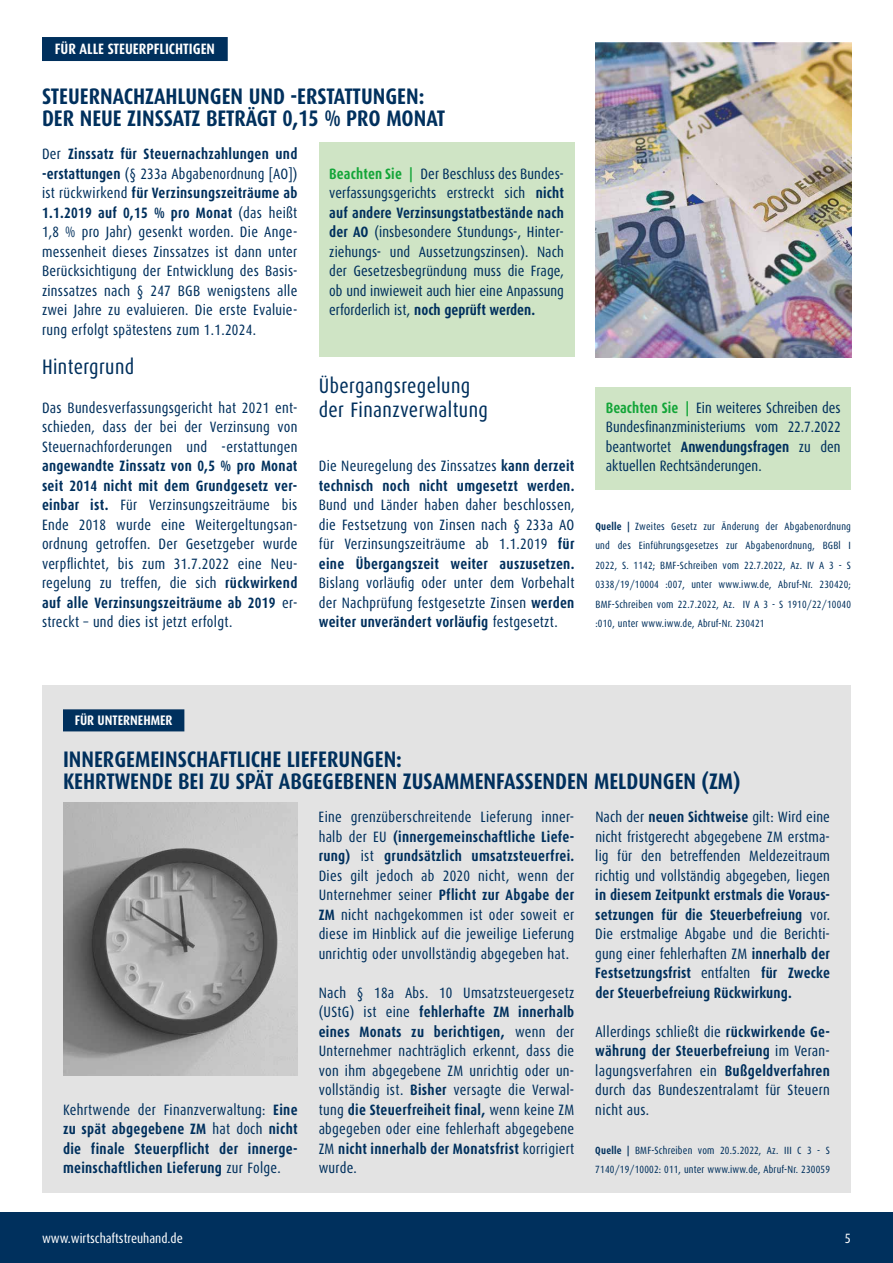
<style>
.page{position:relative;width:893px;height:1263px;background:#fff}
.page>*{position:absolute;margin:0;border:0;box-sizing:border-box;transform-origin:0 0}
.t1{font:700 22.5px/22.5px "Dax Condensed";color:#00305d}
.t2{font:21px/24px "Dax Condensed";letter-spacing:.02em;color:#00305d}
.t3{font:15px/19.5px "Dax Condensed";letter-spacing:.02em;color:#00305d;text-align:justify}
.t4{font:700 15px/19.5px "Dax Condensed";letter-spacing:.02em;color:#00305d;text-align:justify}
.t5{font:700 15px "Dax Condensed";color:#fff}
.t6{font:700 13.8px "Dax Condensed";color:#fff}
.t7{font:13.5px "Dax Condensed";color:#fff}
.t8{font:10.5px/19.5px "Dax Condensed";letter-spacing:.02em;color:#00305d;text-align:justify}
.s1{font-weight:700}
.s2{font-weight:700;color:#13a538}
.s3{font-weight:400}
</style>
<div class="page">
<div style="left:0;top:1212px;width:893px;height:51px;background:#00305d"></div>
<div style="left:42px;top:686px;width:809px;height:507px;background:#e3e3e3"></div>
<div style="left:42px;top:37px;width:186px;height:24px;background:#00305d"></div>
<div style="left:319px;top:143px;width:255px;height:214px;background:#cfe4c5"></div>
<div style="left:595px;top:387px;width:256px;height:102px;background:#cfe4c5"></div>
<div style="left:63px;top:709px;width:121px;height:22px;background:#00305d"></div>
<img style="left:595px;top:42px;width:256px;height:315px">
<img style="left:63px;top:803px;width:235px;height:273px">
<p class="t5" style="left:55px;top:40px;width:162px">FÜR ALLE STEUERPFLICHTIGEN</p>
<h1 class="t1" style="left:42px;top:85px;width:405px">STEUERNACHZAHLUNGEN UND -ERSTATTUNGEN:<br>DER NEUE ZINSSATZ BETRÄGT 0,15 % PRO MONAT</h1>
<p class="t3" style="left:42px;top:144px;width:257px">Der <span class="s1">Zinssatz für Steuernachzahlungen und -erstattungen</span> (§ 233a Abgabenordnung [AO]) ist rückwirkend <span class="s1">für Verzinsungszeiträume ab 1.1.2019 auf 0,15 % pro Monat</span> (das heißt 1,8 % pro Jahr) gesenkt worden. Die Ange&shy;messenheit dieses Zinssatzes ist dann unter Berücksichtigung der Entwicklung des Basis&shy;zinssatzes nach § 247 BGB wenigstens alle zwei Jahre zu evaluieren. Die erste Evaluie&shy;rung erfolgt spätestens zum 1.1.2024.</p>
<h2 class="t2" style="left:42px;top:355px;width:94px">Hintergrund</h2>
<p class="t3" style="left:42px;top:398px;width:257px">Das Bundesverfassungsgericht hat 2021 ent&shy;schieden, dass der bei der Verzinsung von Steuernachforderungen und -erstattungen</p>
<p class="t3" style="left:42px;top:456px;width:257px"><span class="s1">angewandte Zinssatz von 0,5 % pro Monat seit 2014 nicht mit dem Grundgesetz ver&shy;einbar ist.</span> Für Verzinsungszeiträume bis Ende 2018 wurde eine Weitergeltungsan&shy;ordnung getroffen. Der Gesetzgeber wurde verpflichtet, bis zum 31.7.2022 eine Neu&shy;regelung zu treffen, die sich <span class="s1">rückwirkend auf alle Verzinsungszeiträume ab 2019</span> er&shy;streckt – und dies ist jetzt erfolgt.</p>
<p class="t3" style="left:329px;top:164px;width:236px"><span class="s2">Beachten Sie |</span> Der Beschluss des Bundes&shy;verfassungsgerichts erstreckt sich <span class="s1">nicht auf andere Verzinsungstatbestände nach der AO</span> (insbesondere Stundungs-, Hinter&shy;ziehungs- und Aussetzungszinsen). Nach der Gesetzesbegründung muss die Frage, ob und inwieweit auch hier eine Anpassung erforderlich ist, <span class="s1">noch geprüft werden.</span></p>
<h2 class="t2" style="left:319px;top:374px;width:171px">Übergangsregelung der Finanzverwaltung</h2>
<p class="t4" style="left:319px;top:456px;width:257px"><span class="s3">Die Neuregelung des Zinssatzes</span> kann derzeit technisch noch nicht umgesetzt werden.</p>
<p class="t3" style="left:319px;top:495px;width:257px">Bund und Länder haben daher beschlossen, die Festsetzung von Zinsen nach § 233a AO für Verzinsungszeiträume ab 1.1.2019 <span class="s1">für eine Übergangszeit weiter auszusetzen.</span></p>
<p class="t3" style="left:319px;top:573px;width:257px">Bislang vorläufig oder unter dem Vorbehalt der Nachprüfung festgesetzte Zinsen <span class="s1">werden weiter unverändert vorläufig</span> festgesetzt.</p>
<p class="t3" style="left:606px;top:398px;width:236px"><span class="s2">Beachten Sie |</span> Ein weiteres Schreiben des Bundesfinanzministeriums vom 22.7.2022 beantwortet <span class="s1">Anwendungsfragen</span> zu den aktuellen Rechtsänderungen.</p>
<p class="t8" style="left:595px;top:516px;width:257px"><span class="s1">Quelle |</span> Zweites Gesetz zur Änderung der Abgabenordnung und des Einführungsgesetzes zur Abgabenordnung, BGBl I 2022, S. 1142; BMF-Schreiben vom 22.7.2022, Az. IV A 3 - S 0338/19/10004 :007, unter www.iww.de, Abruf-Nr. 230420; BMF-Schreiben vom 22.7.2022, Az. IV A 3 - S 1910/22/10040 :010, unter www.iww.de, Abruf-Nr. 230421</p>
<p class="t6" style="left:75px;top:712px;width:99px">FÜR UNTERNEHMER</p>
<h1 class="t1" style="left:63px;top:748px;width:679px">INNERGEMEINSCHAFTLICHE LIEFERUNGEN:<br>KEHRTWENDE BEI ZU SPÄT ABGEGEBENEN ZUSAMMENFASSENDEN MELDUNGEN (ZM)</h1>
<p class="t4" style="left:63px;top:1100px;width:236px"><span class="s3">Kehrtwende der Finanzverwaltung:</span> Eine zu spät abgegebene ZM <span class="s3">hat doch</span> nicht die finale Steuerpflicht der innerge&shy;meinschaftlichen Lieferung <span class="s3">zur Folge.</span></p>
<p class="t3" style="left:319px;top:807px;width:257px">Eine grenzüberschreitende Lieferung inner&shy;halb der EU <span class="s1">(innergemeinschaftliche Liefe&shy;rung)</span> ist <span class="s1">grundsätzlich umsatzsteuerfrei.<br></span>Dies gilt jedoch ab 2020 nicht, wenn der Unternehmer seiner <span class="s1">Pflicht zur Abgabe der ZM</span> nicht nachgekommen ist oder soweit er diese im Hinblick auf die jeweilige Lieferung unrichtig oder unvollständig abgegeben hat.</p>
<p class="t3" style="left:319px;top:983px;width:257px">Nach § 18a Abs. 10 Umsatzsteuergesetz (UStG) ist eine <span class="s1">fehlerhafte ZM innerhalb eines Monats zu berichtigen,</span> wenn der Unternehmer nachträglich erkennt, dass die von ihm abgegebene ZM unrichtig oder un&shy;vollständig ist. <span class="s1">Bisher</span> versagte die Verwal&shy;tung <span class="s1">die Steuerfreiheit final,</span> wenn keine ZM abgegeben oder eine fehlerhaft abgegebene ZM <span class="s1">nicht innerhalb der Monatsfrist</span> korrigiert wurde.</p>
<p class="t3" style="left:595px;top:807px;width:236px">Nach der <span class="s1">neuen Sichtweise</span> gilt: Wird eine nicht fristgerecht abgegebene ZM erstma&shy;lig für den betreffenden Meldezeitraum richtig und vollständig abgegeben, liegen</p>
<p class="t4" style="left:595px;top:885px;width:236px">in diesem Zeitpunkt erstmals die Voraus&shy;setzungen für die Steuerbefreiung <span class="s3">vor.<br>Die erstmalige Abgabe und die Berichti&shy;gung einer fehlerhaften ZM</span> innerhalb der Festsetzungsfrist <span class="s3">entfalten</span> für Zwecke der Steuerbefreiung Rückwirkung.</p>
<p class="t3" style="left:595px;top:1022px;width:236px">Allerdings schließt die <span class="s1">rückwirkende Ge&shy;währung der Steuerbefreiung</span> im Veran&shy;lagungsverfahren ein <span class="s1">Bußgeldverfahren </span>durch das Bundeszentralamt für Steuern nicht aus.</p>
<p class="t8" style="left:595px;top:1140px;width:236px"><span class="s1">Quelle |</span> BMF-Schreiben vom 20.5.2022, Az. III C 3 - S<br>7140/19/10002: 011, unter www.iww.de, Abruf-Nr. 230059</p>
<p class="t7" style="left:42px;top:1231px;width:142px">www.wirtschaftstreuhand.de</p>
<p class="t7" style="left:845px;top:1231px;width:8px">5</p>
</div>
